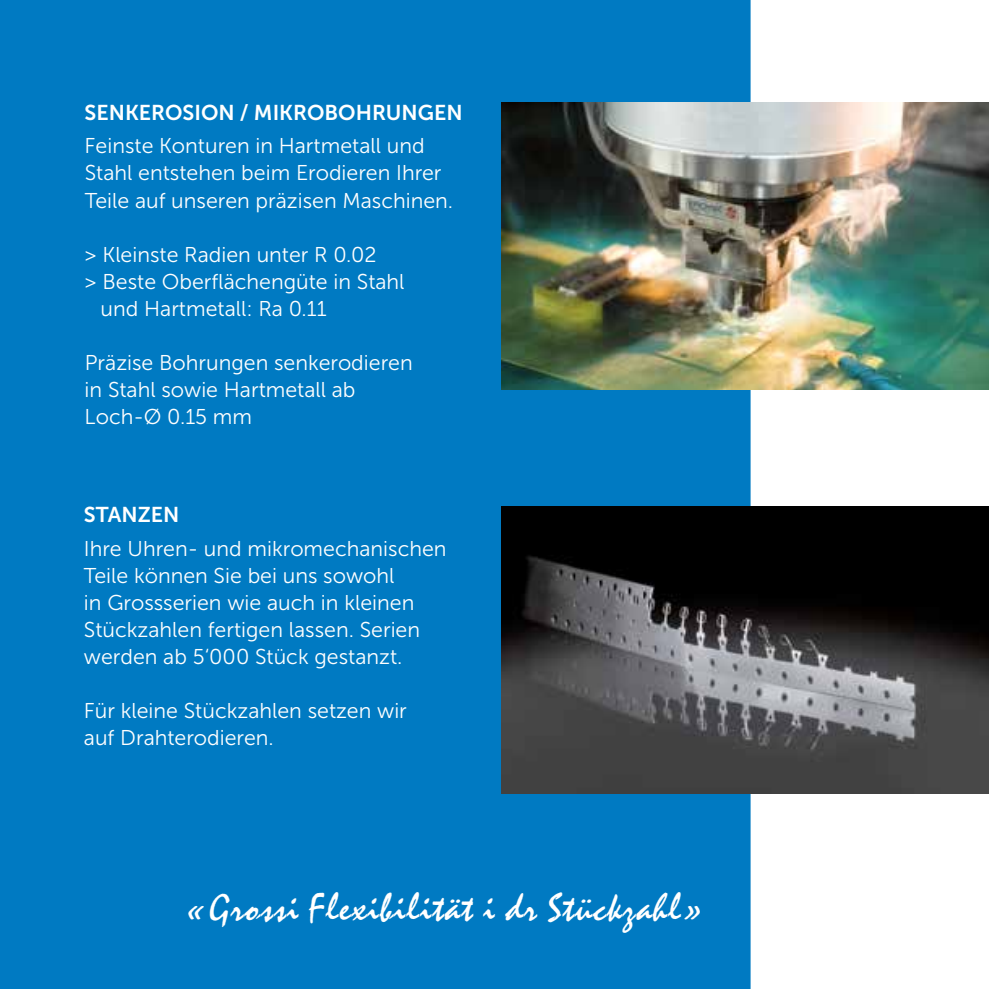
<style>
.page{position:relative;width:989px;height:989px;background:#fff}
.page>*{position:absolute;margin:0;border:0;box-sizing:border-box;transform-origin:0 0}
.t1{font:38.25px "Mistral";letter-spacing:.025em;color:#fff}
.t2{font:21.38px/27px "Museo Sans 300";color:#fff}
.t3{font:21.38px "Museo Sans 700";color:#fff}
</style>
<div class="page">
<div style="left:0;top:0;width:750px;height:989px;background:#007ac2"></div>
<img style="left:502px;top:102px;width:487px;height:287px">
<img style="left:502px;top:506px;width:487px;height:287px">
<p class="t3" style="left:85px;top:100px;width:379px">SENKEROSION / MIKROBOHRUNGEN</p>
<p class="t2" style="left:85px;top:133px;width:370px">Feinste Konturen in Hartmetall und<br>Stahl entstehen beim Erodieren Ihrer<br>Teile auf unseren präzisen Maschinen.</p>
<p class="t2" style="left:85px;top:241px;width:293px">&gt; Kleinste Radien unter R 0.02</p>
<p class="t2" style="left:85px;top:268px;width:321px">&gt; Beste Oberflächengüte in Stahl</p>
<p class="t2" style="left:101px;top:295px;width:228px">und Hartmetall: Ra 0.11</p>
<p class="t2" style="left:85px;top:349px;width:329px">Präzise Bohrungen senkerodieren in Stahl sowie Hartmetall ab<br>Loch-Ø 0.15 mm</p>
<p class="t3" style="left:84px;top:502px;width:97px">STANZEN</p>
<p class="t2" style="left:84px;top:535px;width:364px">Ihre Uhren- und mikromechanischen Teile können Sie bei uns sowohl<br>in Grossserien wie auch in kleinen Stückzahlen fertigen lassen. Serien werden ab 5‘000 Stück gestanzt.</p>
<p class="t2" style="left:84px;top:697px;width:324px">Für kleine Stückzahlen setzen wir auf Drahterodieren.</p>
<h1 class="t1" style="left:184px;top:885px;width:523px">«Grossi Flexibilität i dr Stückzahl»</h1>
</div>
